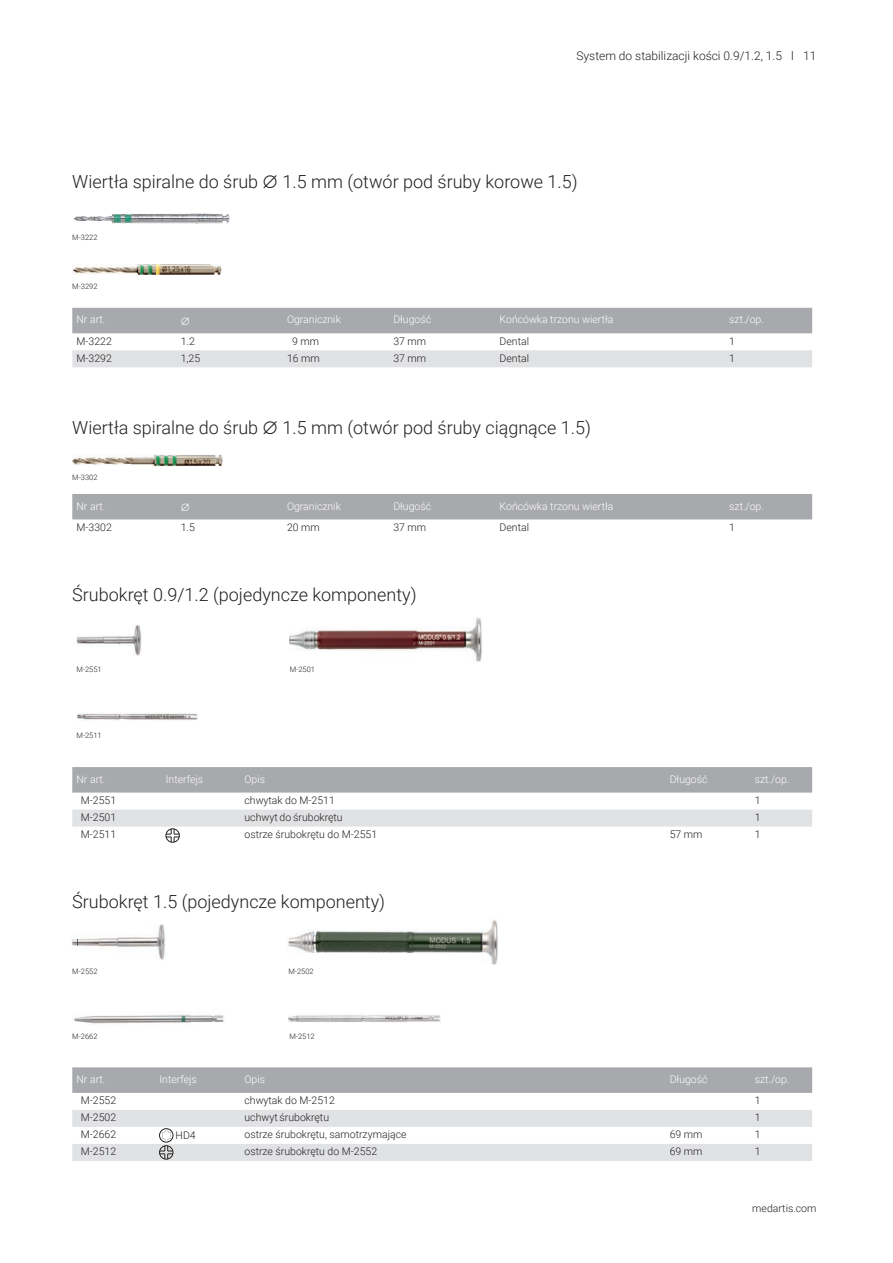
<style>
.page{position:relative;width:893px;height:1263px;background:#fff}
.page>*{position:absolute;margin:0;border:0;box-sizing:border-box;transform-origin:0 0}
._03_Titel_12pt{font:300 18px "Roboto";color:#231f20}
.t1{font:300 12px "Roboto";color:#231f20}
._22_Tabelle_ohne_Ras{font:300 10.5px "Roboto";color:#231f20}
.t2{font:300 10.5px "Roboto";color:#fff}
._30_Artikel{font:300 10.5px "Roboto";color:#231f20}
._31_Art_No{font:300 7.5px "Roboto";color:#231f20}
</style>
<div class="page">
<img style="left:73px;top:214px;width:157px;height:10px">
<img style="left:77px;top:713px;width:120px;height:7px">
<div style="left:72px;top:767px;width:740px;height:25px;background:#a8a9ad"></div>
<svg style="left:72px;top:809px;width:740px;height:33px"></svg>
<img style="left:77px;top:625px;width:64px;height:30px">
<img style="left:290px;top:617px;width:192px;height:44px">
<img style="left:288px;top:920px;width:210px;height:45px">
<img style="left:74px;top:1014px;width:150px;height:10px">
<img style="left:288px;top:1014px;width:152px;height:8px">
<div style="left:72px;top:1067px;width:740px;height:26px;background:#a8a9ad"></div>
<svg style="left:72px;top:1110px;width:740px;height:51px"></svg>
<img style="left:72px;top:924px;width:93px;height:36px">
<svg style="left:77px;top:939px;width:2px;height:7px"></svg>
<img style="left:72px;top:264px;width:149px;height:11px">
<div style="left:72px;top:350px;width:740px;height:17px;background:#e1e2e4"></div>
<img style="left:72px;top:455px;width:150px;height:12px">
<div style="left:72px;top:308px;width:740px;height:25px;background:#a8a9ad"></div>
<div style="left:72px;top:494px;width:740px;height:25px;background:#a8a9ad"></div>
<p class="t1" style="left:576px;top:47px;width:241px">System do stabilizacji kości 0.9/1.2, 1.5 l 11</p>
<p class="_03_Titel_12pt" style="left:72px;top:169px;width:187px">Wiertła spiralne do śrub</p>
<p class="_03_Titel_12pt" style="left:283px;top:169px;width:297px">1.5 mm (otwór pod śruby korowe 1.5)</p>
<p class="_31_Art_No" style="left:72px;top:232px;width:27px">M-3222</p>
<p class="_31_Art_No" style="left:72px;top:281px;width:27px">M-3292</p>
<p class="t2" style="left:77px;top:312px;width:30px">Nr art.</p>
<p class="t2" style="left:287px;top:312px;width:55px">Ogranicznik</p>
<p class="t2" style="left:393px;top:312px;width:39px">Długość</p>
<p class="t2" style="left:500px;top:312px;width:115px">Końcówka trzonu wiertła</p>
<p class="t2" style="left:729px;top:312px;width:36px">szt./op.</p>
<p class="_22_Tabelle_ohne_Ras" style="left:77px;top:334px;width:37px">M-3222</p>
<p class="_22_Tabelle_ohne_Ras" style="left:181px;top:334px;width:16px">1.2</p>
<p class="_22_Tabelle_ohne_Ras" style="left:292px;top:334px;width:28px">9 mm</p>
<p class="_22_Tabelle_ohne_Ras" style="left:393px;top:334px;width:34px">37 mm</p>
<p class="_22_Tabelle_ohne_Ras" style="left:500px;top:334px;width:31px">Dental</p>
<p class="_22_Tabelle_ohne_Ras" style="left:729px;top:334px;width:7px">1</p>
<p class="_22_Tabelle_ohne_Ras" style="left:77px;top:351px;width:37px">M-3292</p>
<p class="_22_Tabelle_ohne_Ras" style="left:181px;top:351px;width:21px">1,25</p>
<p class="_22_Tabelle_ohne_Ras" style="left:287px;top:351px;width:34px">16 mm</p>
<p class="_22_Tabelle_ohne_Ras" style="left:393px;top:351px;width:34px">37 mm</p>
<p class="_22_Tabelle_ohne_Ras" style="left:500px;top:351px;width:31px">Dental</p>
<p class="_22_Tabelle_ohne_Ras" style="left:729px;top:351px;width:7px">1</p>
<p class="_03_Titel_12pt" style="left:72px;top:415px;width:187px">Wiertła spiralne do śrub</p>
<p class="_03_Titel_12pt" style="left:283px;top:415px;width:310px">1.5 mm (otwór pod śruby ciągnące 1.5)</p>
<p class="_31_Art_No" style="left:72px;top:472px;width:27px">M-3302</p>
<p class="t2" style="left:77px;top:498px;width:30px">Nr art.</p>
<p class="t2" style="left:287px;top:498px;width:55px">Ogranicznik</p>
<p class="t2" style="left:393px;top:498px;width:39px">Długość</p>
<p class="t2" style="left:500px;top:498px;width:115px">Końcówka trzonu wiertła</p>
<p class="t2" style="left:729px;top:498px;width:36px">szt./op.</p>
<p class="_22_Tabelle_ohne_Ras" style="left:77px;top:520px;width:37px">M-3302</p>
<p class="_22_Tabelle_ohne_Ras" style="left:181px;top:520px;width:16px">1.5</p>
<p class="_22_Tabelle_ohne_Ras" style="left:287px;top:520px;width:34px">20 mm</p>
<p class="_22_Tabelle_ohne_Ras" style="left:393px;top:520px;width:34px">37 mm</p>
<p class="_22_Tabelle_ohne_Ras" style="left:500px;top:520px;width:31px">Dental</p>
<p class="_22_Tabelle_ohne_Ras" style="left:729px;top:520px;width:7px">1</p>
<p class="_03_Titel_12pt" style="left:72px;top:582px;width:346px">Śrubokręt 0.9/1.2 (pojedyncze komponenty)</p>
<p class="_31_Art_No" style="left:77px;top:664px;width:27px">M-2551</p>
<p class="_31_Art_No" style="left:290px;top:664px;width:27px">M-2501</p>
<p class="_31_Art_No" style="left:77px;top:729px;width:27px">M-2511</p>
<p class="t2" style="left:77px;top:772px;width:30px">Nr art.</p>
<p class="t2" style="left:166px;top:772px;width:39px">Interfejs</p>
<p class="t2" style="left:244px;top:772px;width:22px">Opis</p>
<p class="t2" style="left:670px;top:772px;width:39px">Długość</p>
<p class="t2" style="left:755px;top:772px;width:36px">szt./op.</p>
<p class="_22_Tabelle_ohne_Ras" style="left:81px;top:793px;width:37px">M-2551</p>
<p class="_22_Tabelle_ohne_Ras" style="left:244px;top:793px;width:92px">chwytak do M-2511</p>
<p class="_22_Tabelle_ohne_Ras" style="left:755px;top:793px;width:7px">1</p>
<p class="_22_Tabelle_ohne_Ras" style="left:81px;top:810px;width:37px">M-2501</p>
<p class="_30_Artikel" style="left:244px;top:810px;width:100px">uchwyt do śrubokrętu</p>
<p class="_22_Tabelle_ohne_Ras" style="left:755px;top:810px;width:7px">1</p>
<p class="_22_Tabelle_ohne_Ras" style="left:81px;top:827px;width:37px">M-2511</p>
<p class="_22_Tabelle_ohne_Ras" style="left:244px;top:827px;width:134px">ostrze śrubokrętu do M-2551</p>
<p class="_22_Tabelle_ohne_Ras" style="left:670px;top:827px;width:34px">57 mm</p>
<p class="_22_Tabelle_ohne_Ras" style="left:755px;top:827px;width:7px">1</p>
<p class="_03_Titel_12pt" style="left:72px;top:889px;width:314px">Śrubokręt 1.5 (pojedyncze komponenty)</p>
<p class="_31_Art_No" style="left:72px;top:966px;width:27px">M-2552</p>
<p class="_31_Art_No" style="left:288px;top:966px;width:27px">M-2502</p>
<p class="_31_Art_No" style="left:72px;top:1031px;width:27px">M-2662</p>
<p class="_31_Art_No" style="left:289px;top:1031px;width:27px">M-2512</p>
<p class="t2" style="left:77px;top:1072px;width:30px">Nr art.</p>
<p class="t2" style="left:159px;top:1072px;width:39px">Interfejs</p>
<p class="t2" style="left:244px;top:1072px;width:22px">Opis</p>
<p class="t2" style="left:670px;top:1072px;width:39px">Długość</p>
<p class="t2" style="left:755px;top:1072px;width:36px">szt./op.</p>
<p class="_22_Tabelle_ohne_Ras" style="left:81px;top:1093px;width:37px">M-2552</p>
<p class="_22_Tabelle_ohne_Ras" style="left:244px;top:1093px;width:92px">chwytak do M-2512</p>
<p class="_22_Tabelle_ohne_Ras" style="left:755px;top:1093px;width:7px">1</p>
<p class="_22_Tabelle_ohne_Ras" style="left:81px;top:1110px;width:37px">M-2502</p>
<p class="_30_Artikel" style="left:244px;top:1110px;width:86px">uchwyt śrubokrętu</p>
<p class="_22_Tabelle_ohne_Ras" style="left:755px;top:1110px;width:7px">1</p>
<p class="_22_Tabelle_ohne_Ras" style="left:81px;top:1127px;width:37px">M-2662</p>
<p class="_22_Tabelle_ohne_Ras" style="left:176px;top:1127px;width:22px">HD4</p>
<p class="_22_Tabelle_ohne_Ras" style="left:244px;top:1127px;width:164px">ostrze śrubokrętu, samotrzymające</p>
<p class="_22_Tabelle_ohne_Ras" style="left:670px;top:1127px;width:34px">69 mm</p>
<p class="_22_Tabelle_ohne_Ras" style="left:755px;top:1127px;width:7px">1</p>
<p class="_22_Tabelle_ohne_Ras" style="left:81px;top:1144px;width:37px">M-2512</p>
<p class="_22_Tabelle_ohne_Ras" style="left:244px;top:1144px;width:134px">ostrze śrubokrętu do M-2552</p>
<p class="_22_Tabelle_ohne_Ras" style="left:670px;top:1144px;width:34px">69 mm</p>
<p class="_22_Tabelle_ohne_Ras" style="left:755px;top:1144px;width:7px">1</p>
<p class="_22_Tabelle_ohne_Ras" style="left:752px;top:1201px;width:66px">medartis.com</p>
</div>
